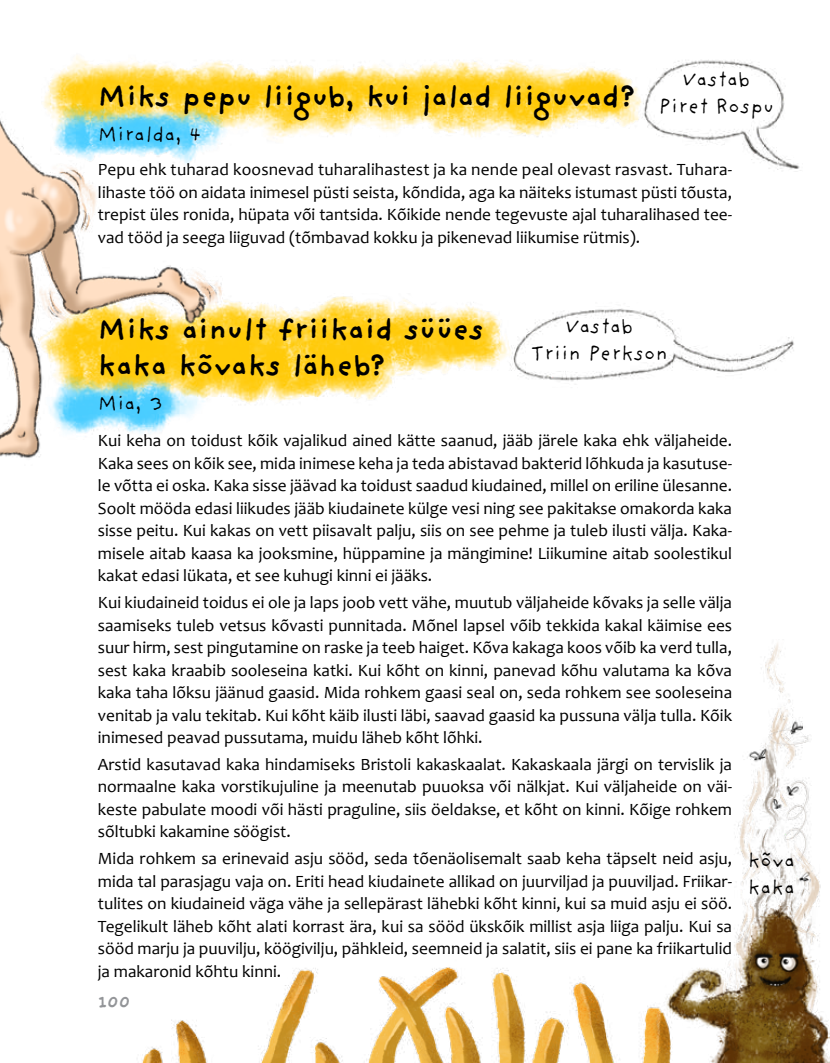
<style>
.page{position:relative;width:830px;height:1063px;background:#fff}
.page>*{position:absolute;margin:0;border:0;box-sizing:border-box;transform-origin:0 0}
.t1{font:700 30px/35.7px "Providence Sans Pro";color:#000}
.t2{font:21px/26.7px "Providence Sans Pro";color:#000;text-align:center}
.t3{font:700 19.5px "Providence Pro";color:#939598}
.t4{font:17.25px/22.5px "Candara";color:#000;text-align:justify}
</style>
<div class="page">
<img style="left:0;top:55px;width:812px;height:1008px">
<img style="left:812px;top:870px;width:17px;height:193px">
<p class="t2" style="left:658px;top:66px;width:117px">Vastab<br>Piret Rospu</p>
<h1 class="t1" style="left:98px;top:78px;width:538px">Miks pepu liigub, kui jalad liiguvad?</h1>
<p class="t2" style="left:98px;top:121px;width:106px">Miralda, 4</p>
<p class="t4" style="left:98px;top:158px;width:635px">Pepu ehk tuharad koosnevad tuharalihastest ja ka nende peal olevast rasvast. Tuhara&shy;lihaste töö on aidata inimesel püsti seista, kõndida, aga ka näiteks istumast püsti tõusta, trepist üles ronida, hüpata või tantsida. Kõikide nende tegevuste ajal tuharalihased tee&shy;vad tööd ja seega liiguvad (tõmbavad kokku ja pikenevad liikumise rütmis).</p>
<h1 class="t1" style="left:98px;top:311px;width:387px">Miks ainult friikaid süües kaka kõvaks läheb?</h1>
<p class="t2" style="left:98px;top:390px;width:67px">Mia, 3</p>
<p class="t4" style="left:98px;top:429px;width:635px">Kui keha on toidust kõik vajalikud ained kätte saanud, jääb järele kaka ehk väljaheide.<br>Kaka sees on kõik see, mida inimese keha ja teda abistavad bakterid lõhkuda ja kasutuse&shy;le võtta ei oska. Kaka sisse jäävad ka toidust saadud kiudained, millel on eriline ülesanne.<br>Soolt mööda edasi liikudes jääb kiudainete külge vesi ning see pakitakse omakorda kaka sisse peitu. Kui kakas on vett piisavalt palju, siis on see pehme ja tuleb ilusti välja. Kaka&shy;misele aitab kaasa ka jooksmine, hüppamine ja mängimine! Liikumine aitab soolestikul kakat edasi lükata, et see kuhugi kinni ei jääks.</p>
<p class="t4" style="left:98px;top:591px;width:635px">Kui kiudaineid toidus ei ole ja laps joob vett vähe, muutub väljaheide kõvaks ja selle välja saamiseks tuleb vetsus kõvasti punnitada. Mõnel lapsel võib tekkida kakal käimise ees suur hirm, sest pingutamine on raske ja teeb haiget. Kõva kakaga koos võib ka verd tulla, sest kaka kraabib sooleseina katki. Kui kõht on kinni, panevad kõhu valutama ka kõva kaka taha lõksu jäänud gaasid. Mida rohkem gaasi seal on, seda rohkem see sooleseina venitab ja valu tekitab. Kui kõht käib ilusti läbi, saavad gaasid ka pussuna välja tulla. Kõik inimesed peavad pussutama, muidu läheb kõht lõhki.</p>
<p class="t4" style="left:98px;top:753px;width:635px">Arstid kasutavad kaka hindamiseks Bristoli kakaskaalat. Kakaskaala järgi on tervislik ja normaalne kaka vorstikujuline ja meenutab puuoksa või nälkjat. Kui väljaheide on väi&shy;keste pabulate moodi või hästi praguline, siis öeldakse, et kõht on kinni. Kõige rohkem sõltubki kakamine söögist.</p>
<p class="t4" style="left:98px;top:847px;width:635px">Mida rohkem sa erinevaid asju sööd, seda tõenäolisemalt saab keha täpselt neid asju, mida tal parasjagu vaja on. Eriti head kiudainete allikad on juurviljad ja puuviljad. Friikar&shy;tulites on kiudaineid väga vähe ja sellepärast lähebki kõht kinni, kui sa muid asju ei söö.<br>Tegelikult läheb kõht alati korrast ära, kui sa sööd ükskõik millist asja liiga palju. Kui sa sööd marju ja puuvilju, köögivilju, pähkleid, seemneid ja salatit, siis ei pane ka friikartulid ja makaronid kõhtu kinni.</p>
<p class="t2" style="left:530px;top:313px;width:139px">Vastab<br>Triin Perkson</p>
<p class="t3" style="left:98px;top:990px;width:34px">100</p>
<p class="t2" style="left:747px;top:847px;width:49px;text-align:left">kõva kaka</p>
</div>
